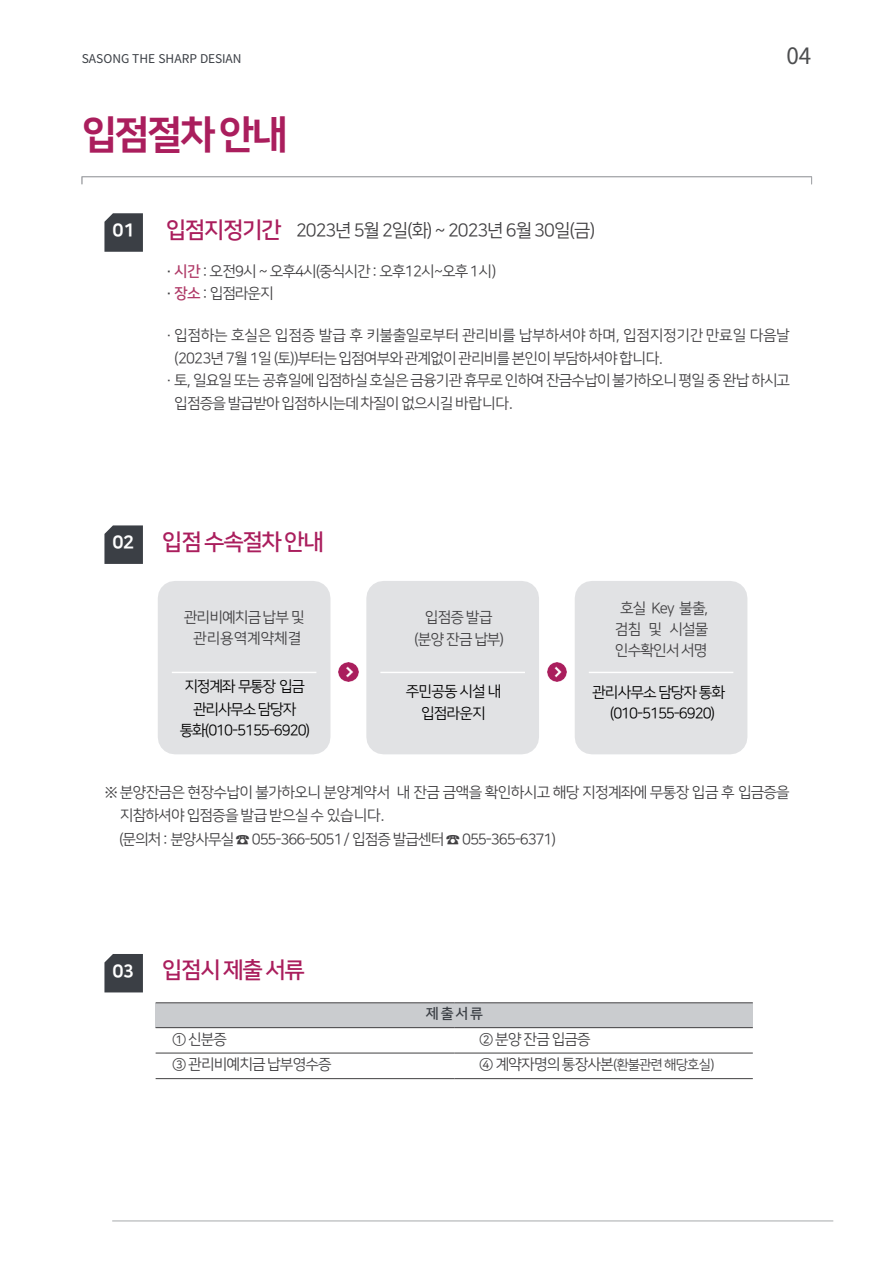
<style>
.page{position:relative;width:893px;height:1264px;background:#fff}
.page>*{position:absolute;margin:0;border:0;box-sizing:border-box;transform-origin:0 0}
.t1{font:39px "Nanum Square OTFEB";letter-spacing:-.07em;color:#aa1e5d}
.t2{font:22.5px "Nanum Square OTFB";letter-spacing:-.055em;color:#aa1e5d}
.t3{font:22.5px "Noto Sans CJ Kkr";color:#4c4d4f}
.t4{font:18px "Nanum Square OTFR";letter-spacing:-.06em;color:#414042}
.t5{font:18px "Nanum Square OTFEB";color:#fff}
.t6{font:15px/22.5px "Nanum Square OTFR";letter-spacing:-.055em;color:#414042}
.t7{font:15px/22.5px "Nanum Square OTFR";letter-spacing:-.03em;color:#414042}
.t8{font:15px/21px "Nanum Square OTFR";letter-spacing:-.07em;color:#000;text-align:center}
.t9{font:15px/21px "Nanum Square OTFR";letter-spacing:-.005em;color:#414042;text-align:center}
.t10{font:14.25px "Nanum Square OTFB";color:#3b3f45}
.t11{font:12px "Noto Sans CJ Kkr";color:#3b3f45}
.s1{font-family:"Nanum Square OTFB"}
.s2{font-family:"Nanum Square OTFB";color:#b03b68}
.s3{font-family:"Nanum Square OTFEB";font-size:18px;color:#fff}
.s4{font-size:13.5px}
</style>
<div class="page">
<div style="left:82px;top:176px;width:729px;height:8px;border:1px solid #a7a9ac"></div>
<hr style="left:112px;top:1220px;width:721px;height:1px;background:#a7a9ac">
<svg style="left:104px;top:213px;width:39px;height:39px;background:#44484e"></svg>
<svg style="left:104px;top:525px;width:39px;height:39px;background:#44484e"></svg>
<img style="left:339px;top:662px;width:19px;height:19px">
<img style="left:547px;top:662px;width:19px;height:19px">
<div style="left:158px;top:581px;width:172px;height:173px;background:#e1e2e4"></div>
<div style="left:366px;top:581px;width:173px;height:173px;background:#e1e2e4"></div>
<div style="left:575px;top:581px;width:172px;height:173px;background:#e1e2e4"></div>
<hr style="left:172px;top:671px;width:144px;height:2px;background:#fff">
<hr style="left:380px;top:671px;width:145px;height:2px;background:#fff">
<hr style="left:588px;top:671px;width:145px;height:2px;background:#fff">
<div style="left:156px;top:1002px;width:596px;height:25px;background:#cacccf"></div>
<hr style="left:156px;top:1002px;width:298px;height:1px;background:#414042">
<hr style="left:454px;top:1002px;width:298px;height:1px;background:#414042">
<hr style="left:156px;top:1027px;width:298px;height:1px;background:#414042">
<hr style="left:454px;top:1027px;width:298px;height:1px;background:#414042">
<hr style="left:156px;top:1052px;width:298px;height:1px;background:#414042">
<hr style="left:454px;top:1052px;width:298px;height:1px;background:#414042">
<hr style="left:156px;top:1078px;width:298px;height:1px;background:#414042">
<hr style="left:454px;top:1078px;width:298px;height:1px;background:#414042">
<svg style="left:104px;top:954px;width:39px;height:38px"></svg>
<p class="t11" style="left:82px;top:52px;width:161px">SASONG THE SHARP DESIAN</p>
<p class="t3" style="left:786px;top:43px;width:26px">04</p>
<h1 class="t1" style="left:82px;top:113px;width:207px">입점절차 안내</h1>
<p class="t5" style="left:112px;top:220px;width:23px">01</p>
<p class="t2" style="left:166px;top:217px;width:117px">입점지정기간</p>
<p class="t4" style="left:296px;top:221px;width:301px">2023년 5월 2일(화) ~ 2023년 6월 30일(금)</p>
<p class="t6" style="left:166px;top:260px;width:332px"><span class="s1">·</span> <span class="s2">시간</span> : 오전9시 ~ 오후4시(중식시간 : 오후12시~오후1시)</p>
<p class="t6" style="left:166px;top:282px;width:109px"><span class="s1">·</span> <span class="s2">장소</span> : 입점라운지</p>
<p class="t7" style="left:174px;top:324px;width:617px;text-indent:-8px">· 입점하는 호실은 입점증 발급 후 키불출일로부터 관리비를 납부하셔야 하며, 입점지정기간 만료일 다음날 (2023년 7월 1일 (토))부터는입점여부와 관계없이 관리비를 본인이 부담하셔야 합니다.</p>
<p class="t6" style="left:174px;top:369px;width:617px;text-indent:-8px">· 토, 일요일 또는 공휴일에 입점하실 호실은 금융기관 휴무로 인하여 잔금수납이 불가하오니평일 중 완납 하시고 입점증을 발급받아 입점하시는데차질이 없으시길 바랍니다.</p>
<p class="t2" style="left:112px;top:530px;width:213px"><span class="s3">02</span> 입점수속절차안내</p>
<p class="t9" style="left:184px;top:606px;width:122px">관리비예치금납부 및 관리용역계약체결</p>
<p class="t6" style="left:425px;top:605px;width:69px">입점증 발급</p>
<p class="t6" style="left:414px;top:628px;width:91px">(분양 잔금 납부)</p>
<p class="t8" style="left:184px;top:676px;width:122px">지정계좌 무통장 입금</p>
<p class="t8" style="left:180px;top:698px;width:132px">관리사무소 담당자 통화(010-5155-6920)</p>
<p class="t8" style="left:406px;top:681px;width:97px">주민공동 시설 내</p>
<p class="t8" style="left:421px;top:703px;width:66px">입점라운지</p>
<p class="t6" style="left:615px;top:598px;width:95px;line-height:21px;text-align:center">호실 Key 불출, 검침 및 시설물 인수확인서서명</p>
<p class="t8" style="left:592px;top:682px;width:134px">관리사무소 담당자 통화 (010-5155-6920)</p>
<p class="t6" style="left:120px;top:781px;width:671px;text-indent:-15px">※ 분양잔금은 현장수납이 불가하오니 분양계약서 내 잔금 금액을 확인하시고 해당 지정계좌에 무통장 입금 후 입금증을 지참하셔야 입점증을 발급 받으실 수 있습니다.</p>
<p class="t6" style="left:119px;top:828px;width:438px">(문의처 : 분양사무실 ☎ 055-366-5051/ 입점증 발급센터 ☎ 055-365-6371)</p>
<p class="t2" style="left:112px;top:958px;width:194px"><span class="s3">03</span> 입점시제출서류</p>
<p class="t10" style="left:426px;top:1006px;width:59px">제출서류</p>
<p class="t6" style="left:172px;top:1027px;width:56px">① 신분증</p>
<p class="t6" style="left:479px;top:1027px;width:113px">② 분양 잔금입금증</p>
<p class="t6" style="left:172px;top:1053px;width:161px">③ 관리비예치금납부영수증</p>
<p class="t6" style="left:479px;top:1053px;width:236px">④ 계약자명의 통장사본<span class="s4">(환불관련 해당호실)</span></p>
</div>
